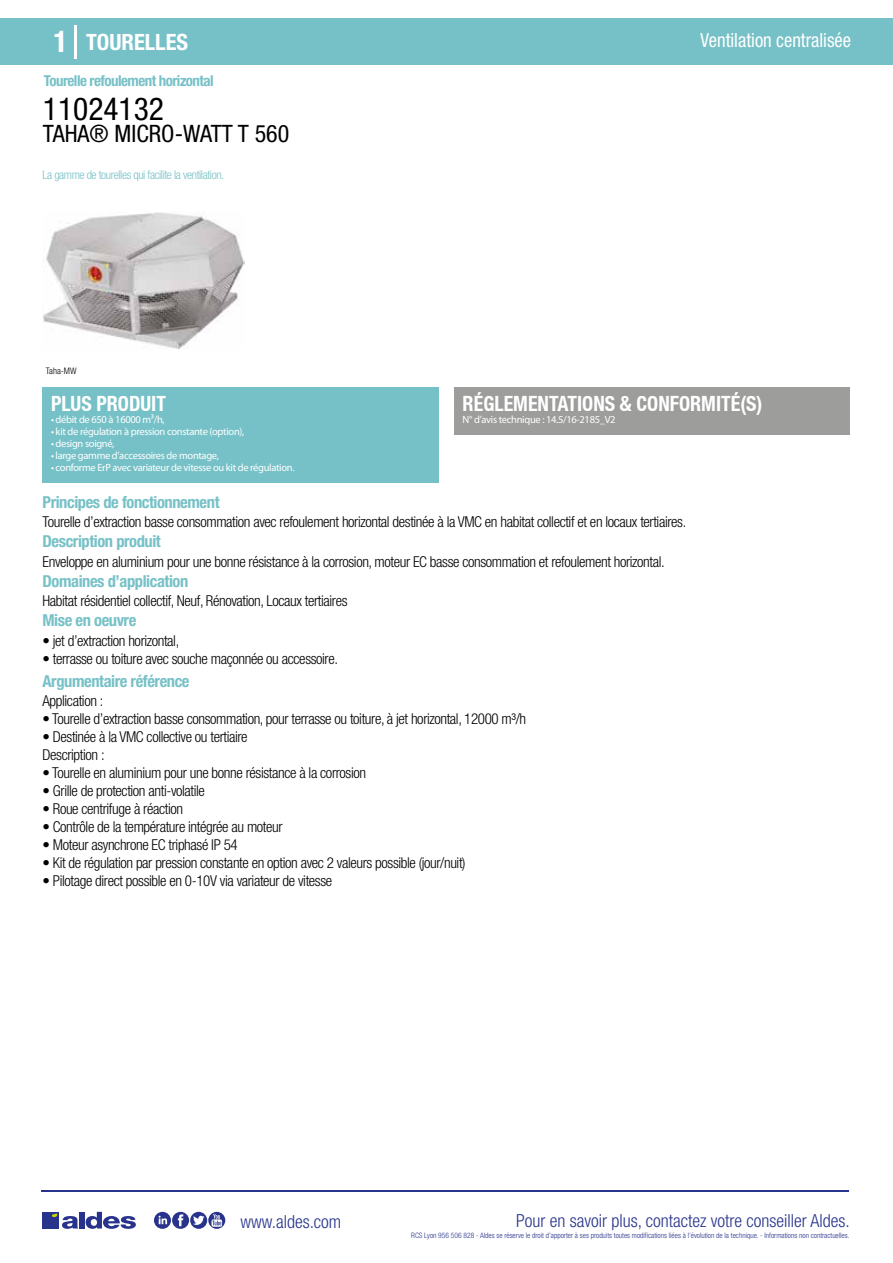
<style>
.page{position:relative;width:893px;height:1263px;background:#fff}
.page>*{position:absolute;margin:0;border:0;box-sizing:border-box;transform-origin:0 0}
.t1{font:condensed 31.5px "Helvetica Neue LT Std";color:#000}
.t2{font:condensed 24px "Helvetica Neue LT Std";color:#000}
.t3{font:700 condensed 22.5px "Helvetica Neue LT Std";color:#fff}
.t4{font:700 condensed 21px "Helvetica Neue";color:#fff;scale:.95 1}
.t5{font:condensed 19.5px "Helvetica Neue LT Std";color:#fff;scale:.95 1}
.t6{font:300 condensed 18px "Helvetica Neue";color:#28348b}
.t7{font:700 condensed 16.5px "Helvetica Neue LT Std";letter-spacing:-.025em;color:#76c1c7}
.t8{font:300 condensed 15px/18px "Helvetica Neue LT Std";letter-spacing:-.025em;color:#000}
.t9{font:700 condensed 15px "Helvetica Neue LT Std";letter-spacing:-.035em;color:#76c1c7}
.t10{font:300 condensed 12px "Helvetica Neue LT Std";letter-spacing:-.035em;color:#76c1c7}
.t11{font:10.5px "Myriad Pro";letter-spacing:-.03em;color:#fff}
.t12{font:300 condensed 9px "Helvetica Neue";color:#000}
.t13{font:300 condensed 7.5px "Helvetica Neue";color:#28348b}
.s1{font-size:30px}
</style>
<div class="page">
<div style="left:0;top:18px;width:893px;height:46px;background:#76c1c7"></div>
<div style="left:454px;top:387px;width:396px;height:48px;background:#9d9d9c"></div>
<div style="left:43px;top:387px;width:396px;height:96px;background:#76c1c7"></div>
<hr style="left:74px;top:25px;width:2px;height:33px;background:#fff">
<svg style="left:43px;top:212px;width:201px;height:138px"></svg>
<hr style="left:41px;top:1190px;width:808px;height:1px;background:#28348b">
<svg style="left:154px;top:1212px;width:71px;height:17px"></svg>
<div style="left:42px;top:1212px;width:17px;height:16px;background:#28348b"></div>
<div style="left:79px;top:1212px;width:5px;height:16px;background:#28348b"></div>
<svg style="left:86px;top:1212px;width:50px;height:17px"></svg>
<svg style="left:52px;top:1213px;width:26px;height:16px"></svg>
<h3 class="t3" style="left:54px;top:28px;width:136px"><span class="s1">1</span> TOURELLES</h3>
<h3 class="t5" style="left:701px;top:29px;width:160px">Ventilation centralisée</h3>
<p class="t9" style="left:44px;top:71px;width:171px">Tourelle refoulement horizontal</p>
<h1 class="t1" style="left:43px;top:91px;width:122px">11024132</h1>
<h2 class="t2" style="left:43px;top:120px;width:248px">TAHA® MICRO-WATT T 560</h2>
<p class="t10" style="left:43px;top:167px;width:183px">La gamme de tourelles qui facilite la ventilation.</p>
<p class="t12" style="left:46px;top:365px;width:32px">Taha-MW</p>
<h3 class="t4" style="left:51px;top:391px;width:122px">PLUS PRODUIT</h3>
<p class="t11" style="left:51px;top:413px;width:115px">• débit de 650 à 16000 m³/h,</p>
<p class="t11" style="left:51px;top:425px;width:195px">• kit de régulation à pression constante (option),</p>
<p class="t11" style="left:51px;top:437px;width:65px">• design soigné,</p>
<p class="t11" style="left:51px;top:449px;width:169px">• large gamme d’accessoires de montage,</p>
<p class="t11" style="left:51px;top:461px;width:245px">• conforme ErP avec variateur de vitesse ou kit de régulation.</p>
<h3 class="t4" style="left:463px;top:391px;width:317px">RÉGLEMENTATIONS &amp; CONFORMITÉ(S)</h3>
<p class="t11" style="left:463px;top:413px;width:155px">N° d’avis technique : 14.5/16-2185_V2</p>
<p class="t7" style="left:43px;top:492px;width:179px">Principes de fonctionnement</p>
<p class="t7" style="left:43px;top:531px;width:120px">Description produit</p>
<p class="t7" style="left:43px;top:571px;width:147px">Domaines d’application</p>
<p class="t7" style="left:43px;top:610px;width:95px">Mise en oeuvre</p>
<p class="t8" style="left:43px;top:513px;width:645px">Tourelle d’extraction basse consommation avec refoulement horizontal destinée à la VMC en habitat collectif et en locaux tertiaires.</p>
<p class="t8" style="left:43px;top:552px;width:624px">Enveloppe en aluminium pour une bonne résistance à la corrosion, moteur EC basse consommation et refoulement horizontal.</p>
<p class="t8" style="left:43px;top:592px;width:307px">Habitat résidentiel collectif, Neuf, Rénovation, Locaux tertiaires</p>
<p class="t8" style="left:43px;top:631px;width:138px">• jet d’extraction horizontal,</p>
<p class="t8" style="left:43px;top:649px;width:297px">• terrasse ou toiture avec souche maçonnée ou accessoire.</p>
<p class="t7" style="left:43px;top:671px;width:149px">Argumentaire référence</p>
<p class="t8" style="left:43px;top:692px;width:62px">Application :</p>
<p class="t8" style="left:43px;top:710px;width:485px">• Tourelle d’extraction basse consommation, pour terrasse ou toiture, à jet horizontal, 12000 m³/h</p>
<p class="t8" style="left:43px;top:728px;width:207px">• Destinée à la VMC collective ou tertiaire<br>Description :</p>
<p class="t8" style="left:43px;top:764px;width:325px">• Tourelle en aluminium pour une bonne résistance à la corrosion</p>
<p class="t8" style="left:43px;top:782px;width:164px">• Grille de protection anti-volatile</p>
<p class="t8" style="left:43px;top:800px;width:142px">• Roue centrifuge à réaction</p>
<p class="t8" style="left:43px;top:818px;width:242px">• Contrôle de la température intégrée au moteur</p>
<p class="t8" style="left:43px;top:836px;width:197px">• Moteur asynchrone EC triphasé IP 54</p>
<p class="t8" style="left:43px;top:854px;width:425px">• Kit de régulation par pression constante en option avec 2 valeurs possible (jour/nuit)</p>
<p class="t8" style="left:43px;top:872px;width:291px">• Pilotage direct possible en 0-10V via variateur de vitesse</p>
<p class="t6" style="left:240px;top:1211px;width:102px">www.aldes.com</p>
<p class="t6" style="left:516px;top:1211px;width:335px">Pour en savoir plus, contactez votre conseiller Aldes.</p>
<p class="t13" style="left:411px;top:1230px;width:440px">RCS Lyon 956 506 828 - Aldes se réserve le droit d’apporter à ses produits toutes modifications liées à l’évolution de la technique. - Informations non contractuelles.</p>
</div>
